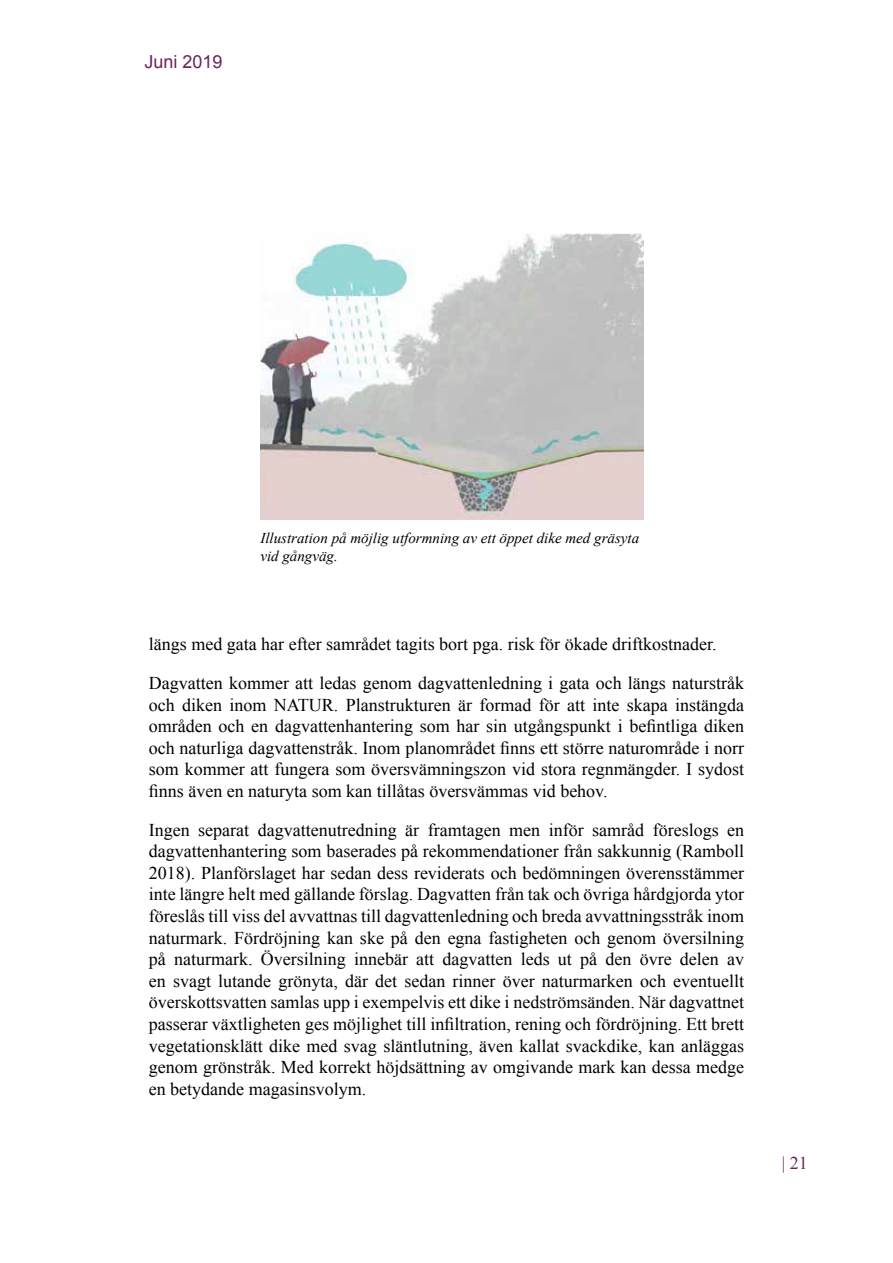
<style>
.page{position:relative;width:893px;height:1263px;background:#fff}
.page>*{position:absolute;margin:0;border:0;box-sizing:border-box;transform-origin:0 0}
.t1{font:18px/21.6px "Times New Roman";color:#000;text-align:justify}
.t2{font:18px "Arial";color:#6b255b}
.t3{font:18px "Times New Roman";color:#6b255b}
.t4{font:italic 15px/18px "Times New Roman";color:#000}
</style>
<div class="page">
<img style="left:260px;top:234px;width:384px;height:286px">
<p class="t2" style="left:145px;top:50px;width:80px">Juni 2019</p>
<p class="t4" style="left:260px;top:528px;width:380px">Illustration på möjlig utformning av ett öppet dike med gräsyta vid gångväg.</p>
<p class="t1" style="left:149px;top:625px;width:597px;line-height:38.5px">längs med gata har efter samrådet tagits bort pga. risk för ökade driftkostnader.<br>Dagvatten kommer att ledas genom dagvattenledning i gata och längs naturstråk</p>
<p class="t1" style="left:149px;top:693px;width:597px">och diken inom NATUR. Planstrukturen är formad för att inte skapa instängda områden och en dagvattenhantering som har sin utgångspunkt i befintliga diken och naturliga dagvattenstråk. Inom planområdet finns ett större naturområde i norr som kommer att fungera som översvämningszon vid stora regnmängder. I sydost finns även en naturyta som kan tillåtas översvämmas vid behov.</p>
<p class="t1" style="left:149px;top:818px;width:597px">Ingen separat dagvattenutredning är framtagen men inför samråd föreslogs en dagvattenhantering som baserades på rekommendationer från sakkunnig (Ramboll 2018). Planförslaget har sedan dess reviderats och bedömningen överensstämmer inte längre helt med gällande förslag. Dagvatten från tak och övriga hårdgjorda ytor föreslås till viss del avvattnas till dagvattenledning och breda avvattningsstråk inom naturmark. Fördröjning kan ske på den egna fastigheten och genom översilning på naturmark. Översilning innebär att dagvatten leds ut på den övre delen av en svagt lutande grönyta, där det sedan rinner över naturmarken och eventuellt överskottsvatten samlas upp i exempelvis ett dike i nedströmsänden. När dagvattnet passerar växtligheten ges möjlighet till infiltration, rening och fördröjning. Ett brett vegetationsklätt dike med svag släntlutning, även kallat svackdike, kan anläggas genom grönstråk. Med korrekt höjdsättning av omgivande mark kan dessa medge en betydande magasinsvolym.</p>
<p class="t3" style="left:782px;top:1151px;width:28px">| 21</p>
</div>
